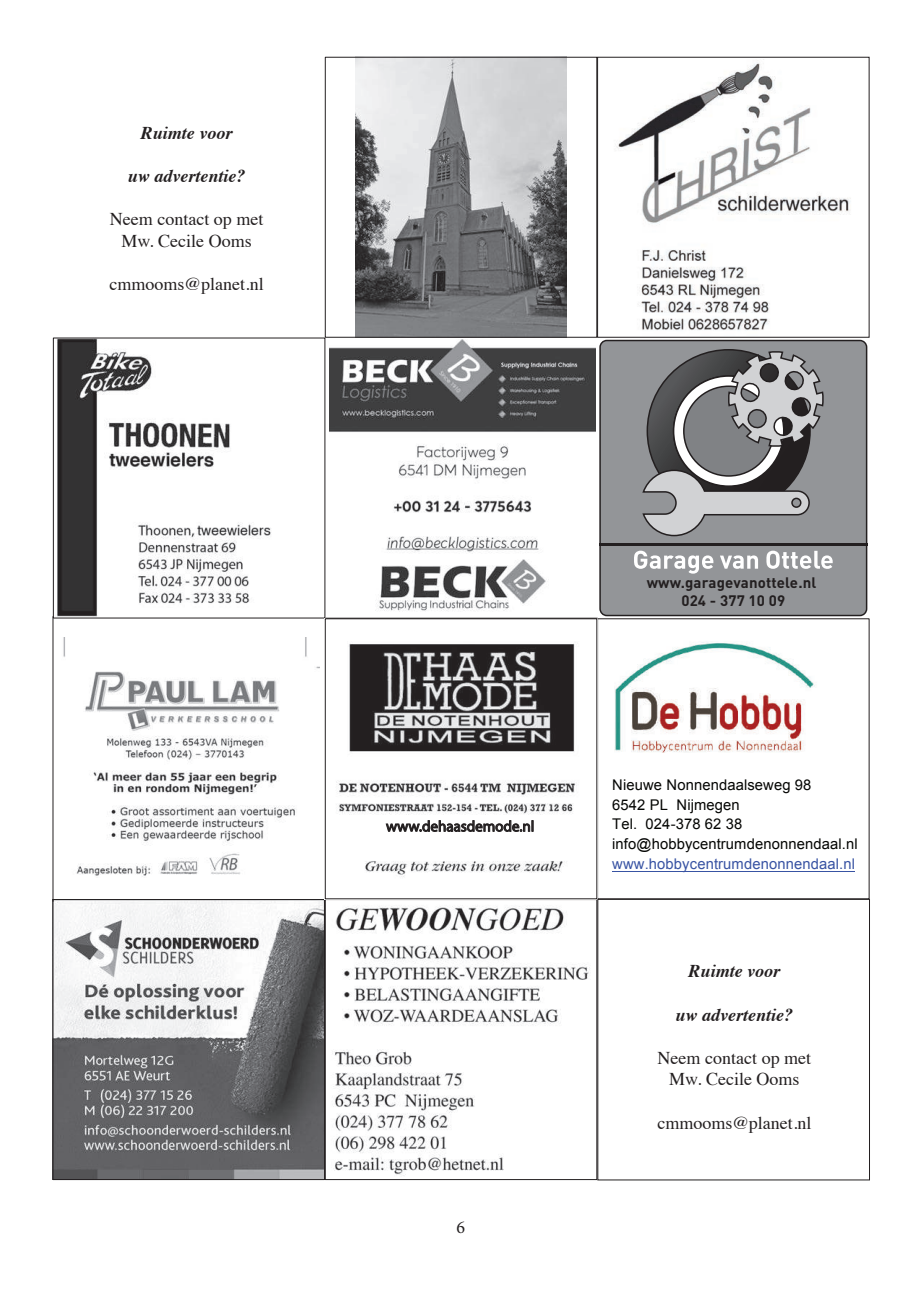
<style>
.page{position:relative;width:919px;height:1289px;background:#fff}
.page>*{position:absolute;margin:0;border:0;box-sizing:border-box;transform-origin:0 0}
.t1{font:18px/21.6px "Times";color:#231f20;text-align:center}
.t2{font:italic 700 18px "Times";color:#231f20}
.t3{font:18px "Minion Pro";color:#231f20}
.t4{font:700 15px/18px "DIN";letter-spacing:.01em;color:#231f20;text-align:center}
.t5{font:15px "Myriad Pro";color:#231f20}
.t6{font:14.7px/19.8px "Arial";letter-spacing:.01em;color:#040503}
.t7{font:14.7px "Arial";letter-spacing:.01em;color:#3853a3}
</style>
<div class="page">
<img style="left:616px;top:59px;width:235px;height:271px">
<div style="left:597px;top:57px;width:272px;height:280px;border:1px solid #231f20"></div>
<img style="left:356px;top:59px;width:210px;height:276px">
<div style="left:325px;top:57px;width:272px;height:280px;border:1px solid #231f20"></div>
<img style="left:55px;top:901px;width:535px;height:276px">
<img style="left:56px;top:339px;width:215px;height:277px">
<div style="left:599px;top:340px;width:268px;height:276px;background:#939598"></div>
<svg style="left:634px;top:550px;width:79px;height:23px"></svg>
<svg style="left:719px;top:555px;width:39px;height:14px"></svg>
<svg style="left:766px;top:550px;width:66px;height:19px"></svg>
<hr style="left:599px;top:543px;width:268px;height:3px;background:#231f20">
<svg style="left:641px;top:348px;width:182px;height:189px;background:#8c8c8e"></svg>
<div style="left:53px;top:899px;width:272px;height:280px;border:1px solid #231f20"></div>
<hr style="left:612px;top:871px;width:243px;height:1px;background:#3853a3">
<img style="left:614px;top:642px;width:201px;height:110px">
<img style="left:336px;top:643px;width:241px;height:234px">
<img style="left:63px;top:637px;width:256px;height:240px">
<hr style="left:53px;top:616px;width:1px;height:285px;background:#231f20">
<hr style="left:326px;top:618px;width:271px;height:1px;background:#231f20">
<img style="left:330px;top:340px;width:265px;height:272px">
<div style="left:597px;top:899px;width:272px;height:281px;border:1px solid #231f20"></div>
<p class="t2" style="left:141px;top:116px;width:93px">Ruimte voor</p>
<p class="t2" style="left:128px;top:159px;width:119px">uw advertentie?</p>
<p class="t1" style="left:110px;top:207px;width:155px">Neem contact op met<br>Mw. Cecile Ooms</p>
<p class="t1" style="left:109px;top:272px;width:156px">cmmooms@planet.nl</p>
<p class="t5" style="left:386px;top:817px;width:150px">www.dehaasdemode.nl</p>
<p class="t3" style="left:456px;top:1214px;width:10px">6</p>
<p class="t4" style="left:646px;top:573px;width:171px">www.garagevanottele.nl<br>024 - 377 10 09</p>
<p class="t6" style="left:612px;top:775px;width:247px">Nieuwe Nonnendaalseweg 98<br>6542 PL Nijmegen<br>Tel. 024-378 62 38 info@hobbycentrumdenonnendaal.nl</p>
<p class="t7" style="left:612px;top:854px;width:244px">www.hobbycentrumdenonnendaal.nl</p>
<p class="t2" style="left:688px;top:954px;width:93px">Ruimte voor</p>
<p class="t2" style="left:675px;top:997px;width:119px">uw advertentie?</p>
<p class="t1" style="left:657px;top:1045px;width:155px">Neem contact op met<br>Mw. Cecile Ooms</p>
<p class="t1" style="left:657px;top:1110px;width:156px">cmmooms@planet.nl</p>
</div>
